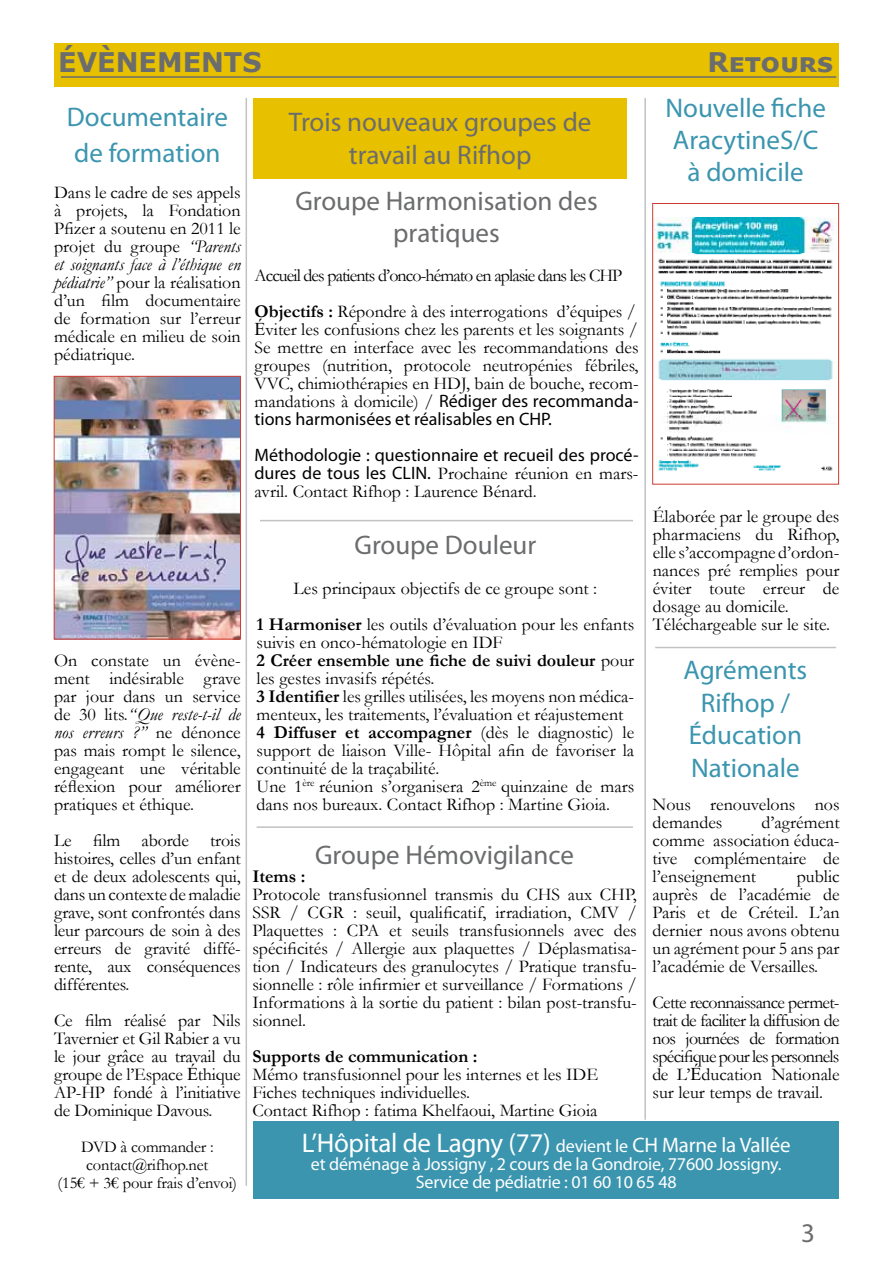
<style>
.page{position:relative;width:893px;height:1263px;background:#fff}
.page>*{position:absolute;margin:0;border:0;box-sizing:border-box;transform-origin:0 0}
.t1{font:27px/32.4px "Myriad Pro";color:#6b6c6e;text-align:center}
.t2{font:27px/32.4px "Myriad Pro";color:#3b95af;text-align:center}
.t3{font:27px "Myriad Pro";letter-spacing:-.01em;color:#fff}
.t4{font:700 27px "Verdana";color:#6b6c6e}
.t5{font:18px/18px "Garamond";color:#000;text-align:justify}
.t6{font:18px/36px "Garamond";letter-spacing:-.05em;color:#000}
.t7{font:18px/18px "Myriad Pro";letter-spacing:-.01em;color:#fff;text-align:center}
.t8{font:18px/36px "Myriad Pro";color:#000}
.t9{font:700 18px "Garamond";color:#000}
.t10{font:16.5px/18px "Garamond";letter-spacing:-.01em;color:#000;text-align:center}
.s1{font-style:italic}
.s2{font-weight:700}
.s3{font-family:"Times New Roman"}
.s4{font-family:"Myriad Pro"}
.s5{font-size:18px}
.s6{font-size:21px}
</style>
<div class="page">
<div style="left:54px;top:43px;width:785px;height:44px;background:#e7c000"></div>
<hr style="left:61px;top:76px;width:775px;height:2px;background:#6b6c6e">
<div style="left:253px;top:98px;width:374px;height:80px;background:#e7c000"></div>
<img style="left:654px;top:218px;width:183px;height:253px">
<div style="left:652px;top:203px;width:187px;height:281px;border:1px solid #d03b31"></div>
<div style="left:253px;top:1122px;width:586px;height:77px;background:#3b95af"></div>
<hr style="left:655px;top:647px;width:181px;height:1px;background:#c1c2c4">
<hr style="left:257px;top:826px;width:376px;height:2px;background:#c1c2c4">
<hr style="left:260px;top:520px;width:373px;height:1px;background:#c1c2c4">
<hr style="left:246px;top:98px;width:1px;height:1088px;background:#c1c2c4">
<hr style="left:644px;top:98px;width:2px;height:1022px;background:#c1c2c4">
<img style="left:56px;top:378px;width:183px;height:259px">
<div style="left:54px;top:376px;width:187px;height:263px;border:1px solid #d03c32"></div>
<h1 class="t4" style="left:58px;top:43px;width:205px">ÉVÈNEMENTS</h1>
<h1 class="t4" style="left:707px;top:43px;width:127px">Retours</h1>
<h1 class="t2" style="left:67px;top:99px;width:163px;line-height:36px;text-align:left">Documentaire de formation</h1>
<p class="t5" style="left:54px;top:183px;width:188px">Dans le cadre de ses appels à projets, la Fondation Pfizer a soutenu en 2011 le projet du groupe <span class="s1">“Parents et soignants face à l’éthique en pédiatrie”</span> pour la réalisation d’un film documentaire de formation sur l’erreur médicale en milieu de soin pédiatrique.</p>
<h1 class="t2" style="left:665px;top:91px;width:162px">Nouvelle fiche<br>AracytineS/C à domicile</h1>
<h1 class="t1" style="left:289px;top:106px;width:304px">Trois nouveaux groupes de travail au Rifhop</h1>
<h1 class="t1" style="left:295px;top:184px;width:304px">Groupe Harmonisation des pratiques</h1>
<p class="t6" style="left:254px;top:257px;width:383px">Accueil des patients d’onco-hémato en aplasie dans les CHP<br><span class="s2">Objectifs :</span> Répondre à des interrogations d’équipes /</p>
<p class="t5" style="left:254px;top:320px;width:386px"><span class="s3">É</span>viter les confusions chez les parents et les soignants / Se mettre en interface avec les recommandations des groupes (nutrition, protocole neutropénies fébriles, VVC, chimiothérapies en HDJ, bain de bouche, recom&shy;mandations à domicile) / <span class="s4">Rédiger des recommanda-</span></p>
<p class="t8" style="left:254px;top:401px;width:386px">tions harmonisées et réalisables en CHP.<br>Méthodologie : questionnaire et recueil des procé-</p>
<p class="t5" style="left:254px;top:464px;width:386px"><span class="s4">dures de tous les CLIN.</span> Prochaine réunion en mars&shy;avril. Contact Rifhop : Laurence Bénard.</p>
<p class="t5" style="left:54px;top:651px;width:188px">On constate un évène&shy;ment indésirable grave par jour dans un service de 30 lits.<span class="s1">“Que reste-t-il de nos erreurs ?”</span> ne dénonce pas mais rompt le silence, engageant une véritable réflexion pour améliorer pratiques et éthique.</p>
<p class="t5" style="left:54px;top:831px;width:188px">Le film aborde trois histoires, celles d’un enfant et de deux adolescents qui, dans un contexte de maladie grave, sont confrontés dans leur parcours de soin à des erreurs de gravité diffé&shy;rente, aux conséquences différentes.</p>
<p class="t5" style="left:54px;top:1011px;width:188px">Ce film réalisé par Nils Tavernier et Gil Rabier a vu le jour grâce au travail du groupe de l’Espace <span class="s3">É</span>thique AP-HP fondé à l’initiative de Dominique Davous.</p>
<p class="t10" style="left:58px;top:1137px;width:181px">DVD à commander : contact@rifhop.net<br>(15€ + 3€ pour frais d’envoi)</p>
<h1 class="t1" style="left:355px;top:528px;width:183px">Groupe Douleur</h1>
<p class="t5" style="left:257px;top:570px;width:379px;line-height:36px;text-align:center">Les principaux objectifs de ce groupe sont :<br><span class="s2">1 Harmoniser</span> les outils d’évaluation pour les enfants</p>
<p class="t5" style="left:257px;top:633px;width:379px;text-align:left">suivis en onco-hématologie en IDF<br><span class="s2">2 Créer ensemble une fiche de suivi douleur</span> pour les gestes invasifs répétés.<br><span class="s2">3 Identifier</span> les grilles utilisées, les moyens non médica&shy;menteux, les traitements, l’évaluation et réajustement <span class="s2">4 Diffuser et accompagner</span> (dès le diagnostic) le support de liaison Ville- Hôpital afin de favoriser la continuité de la traçabilité.<br>Une 1<sup>ère</sup> réunion s’organisera 2<sup>ème</sup> quinzaine de mars dans nos bureaux. Contact Rifhop : Martine Gioia.</p>
<h1 class="t1" style="left:315px;top:838px;width:260px">Groupe Hémovigilance</h1>
<p class="t9" style="left:252px;top:864px;width:55px">Items :</p>
<p class="t5" style="left:252px;top:885px;width:386px">Protocole transfusionnel transmis du CHS aux CHP, SSR / CGR : seuil, qualificatif, irradiation, CMV / Plaquettes : CPA et seuils transfusionnels avec des spécificités / Allergie aux plaquettes / Déplasmatisa&shy;tion / Indicateurs des granulocytes / Pratique transfu&shy;sionnelle : rôle infirmier et surveillance / Formations / Informations à la sortie du patient : bilan post-transfu&shy;sionnel.</p>
<p class="t9" style="left:252px;top:1044px;width:227px">Supports de communication :</p>
<p class="t5" style="left:252px;top:1065px;width:347px;text-align:left">Mémo transfusionnel pour les internes et les IDE<br>Fiches techniques individuelles.<br>Contact Rifhop : fatima Khelfaoui, Martine Gioia</p>
<p class="t5" style="left:653px;top:507px;width:188px;text-align:left">Élaborée par le groupe des pharmaciens du Rifhop, elle s’accompagne d’ordon&shy;nances pré remplies pour éviter toute erreur de dosage au domicile.<br>Téléchargeable sur le site.</p>
<h1 class="t2" style="left:683px;top:654px;width:125px">Agréments<br>Rifhop /<br>Éducation<br>Nationale</h1>
<p class="t5" style="left:653px;top:795px;width:189px">Nous renouvelons nos demandes</p>
<p class="t5" style="left:653px;top:813px;width:189px;text-indent:109px">d’agrément comme association éduca&shy;tive complémentaire de l’enseignement</p>
<p class="t5" style="left:653px;top:867px;width:189px;text-indent:144px">public auprès de l’académie de Paris et de Créteil. L’an dernier nous avons obtenu un agrément pour 5 ans par l’académie de Versailles.</p>
<p class="t5" style="left:653px;top:993px;width:189px">Cette reconnaissance permet&shy;trait de faciliter la diffusion de nos journées de formation spécifique pour les personnels de L’<span class="s3">É</span>ducation Nationale sur leur temps de travail.</p>
<h1 class="t3" style="left:302px;top:1126px;width:491px">L’Hôpital de Lagny (77) <span class="s5">devient le</span> <span class="s6">CH Marne la Vallée</span></h1>
<p class="t7" style="left:311px;top:1155px;width:472px">et déménage à Jossigny , 2 cours de la Gondroie, 77600 Jossigny.<br>Service de pédiatrie : 01 60 10 65 48</p>
<h1 class="t1" style="left:801px;top:1216px;width:15px">3</h1>
</div>
